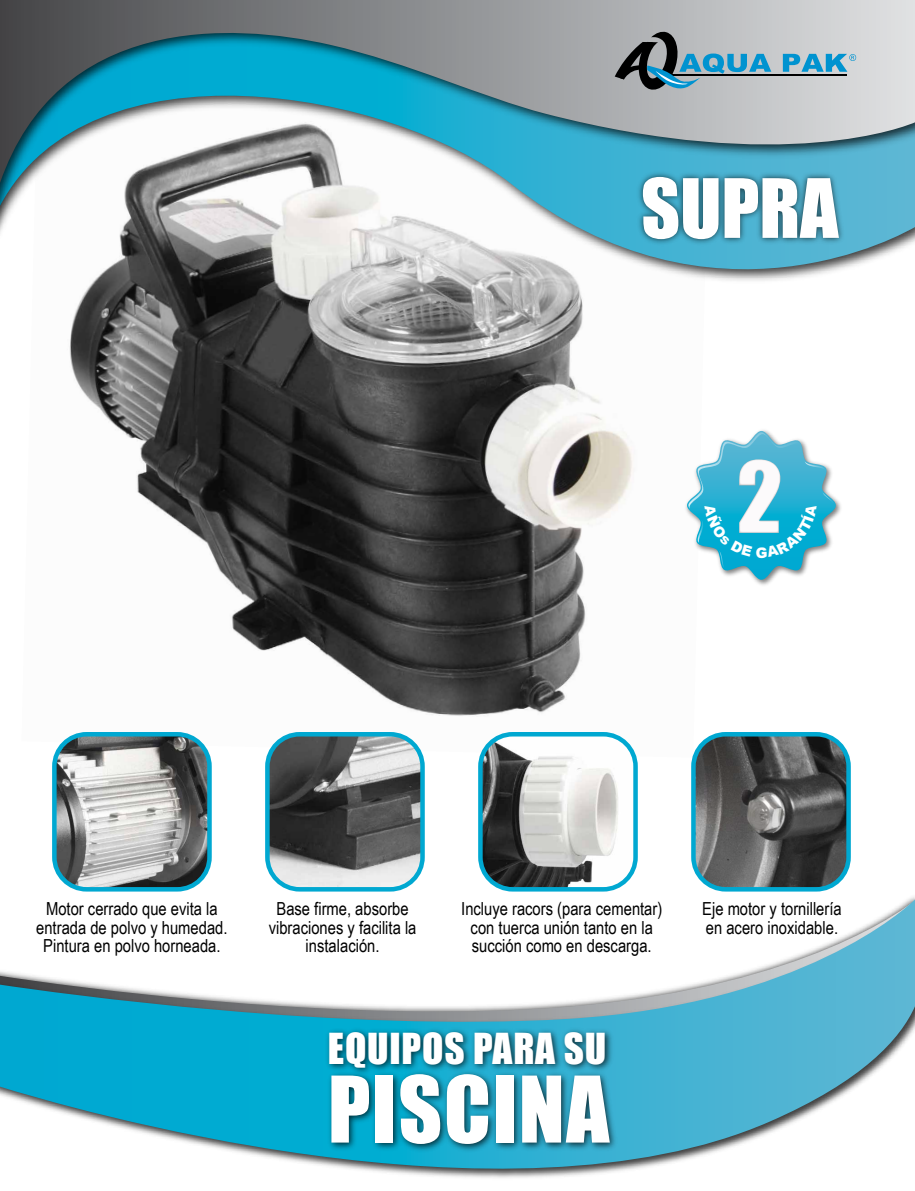
<style>
.page{position:relative;width:915px;height:1191px;background:#fff}
.page>*{position:absolute;margin:0;border:0;box-sizing:border-box;transform-origin:0 0}
.t1{font:91.2px "Impact";color:#fcfafb}
.t2{font:84.75px "Impact";letter-spacing:.02em;color:#fff}
.t3{font:75.45px "Impact";color:#fff}
.t4{font:39.3px "Impact";letter-spacing:.02em;color:#fff}
.t5{font:18px/18.6px "Arial Narrow";color:#000;text-align:center}
</style>
<div class="page">
<img style="left:69px;top:342px;width:568px;height:415px">
<svg style="left:70px;top:247px;width:835px;height:95px"></svg>
<img style="left:632px;top:247px;width:215px;height:25px">
<img style="left:0;top:183px;width:914px;height:64px">
<svg style="left:0;top:0;width:914px;height:183px"></svg>
<hr style="left:667px;top:74px;width:179px;height:2px;background:#000">
<svg style="left:614px;top:31px;width:157px;height:61px"></svg>
<svg style="left:782px;top:54px;width:73px;height:18px"></svg>
<svg style="left:0;top:899px;width:914px;height:271px"></svg>
<img style="left:321px;top:1003px;width:308px;height:175px">
<img style="left:685px;top:430px;width:156px;height:155px">
<img style="left:696px;top:735px;width:152px;height:154px">
<div style="left:691px;top:732px;width:159px;height:159px;border:4px solid #00a8d1;border-radius:32px"></div>
<img style="left:267px;top:734px;width:155px;height:155px">
<div style="left:265px;top:732px;width:159px;height:159px;border:4px solid #00a8d1;border-radius:32px"></div>
<img style="left:480px;top:734px;width:155px;height:155px">
<div style="left:478px;top:732px;width:159px;height:159px;border:4px solid #00a8d1;border-radius:32px"></div>
<img style="left:57px;top:734px;width:152px;height:155px">
<div style="left:52px;top:732px;width:160px;height:159px;border:4px solid #00a8d1;border-radius:32px"></div>
<svg style="left:686px;top:431px;width:149px;height:149px"></svg>
<h3 class="t3" style="left:641px;top:150px;width:199px">SUPRA</h3>
<h1 class="t1" style="left:736px;top:426px;width:47px">2</h1>
<p class="t5" style="left:36px;top:899px;width:193px">Motor cerrado que evita la entrada de polvo y humedad.<br>Pintura en polvo horneada.</p>
<p class="t5" style="left:268px;top:899px;width:149px">Base firme, absorbe vibraciones y facilita la instalación.</p>
<p class="t5" style="left:461px;top:899px;width:202px">Incluye racors (para cementar) con tuerca unión tanto en la succión como en descarga.</p>
<h3 class="t4" style="left:328px;top:1017px;width:280px">EQUIPOS PARA SU</h3>
<h2 class="t2" style="left:328px;top:1043px;width:283px">PISCINA</h2>
<p class="t5" style="left:702px;top:899px;width:141px;text-align:left">Eje motor y tornillería en acero inoxidable.</p>
</div>
